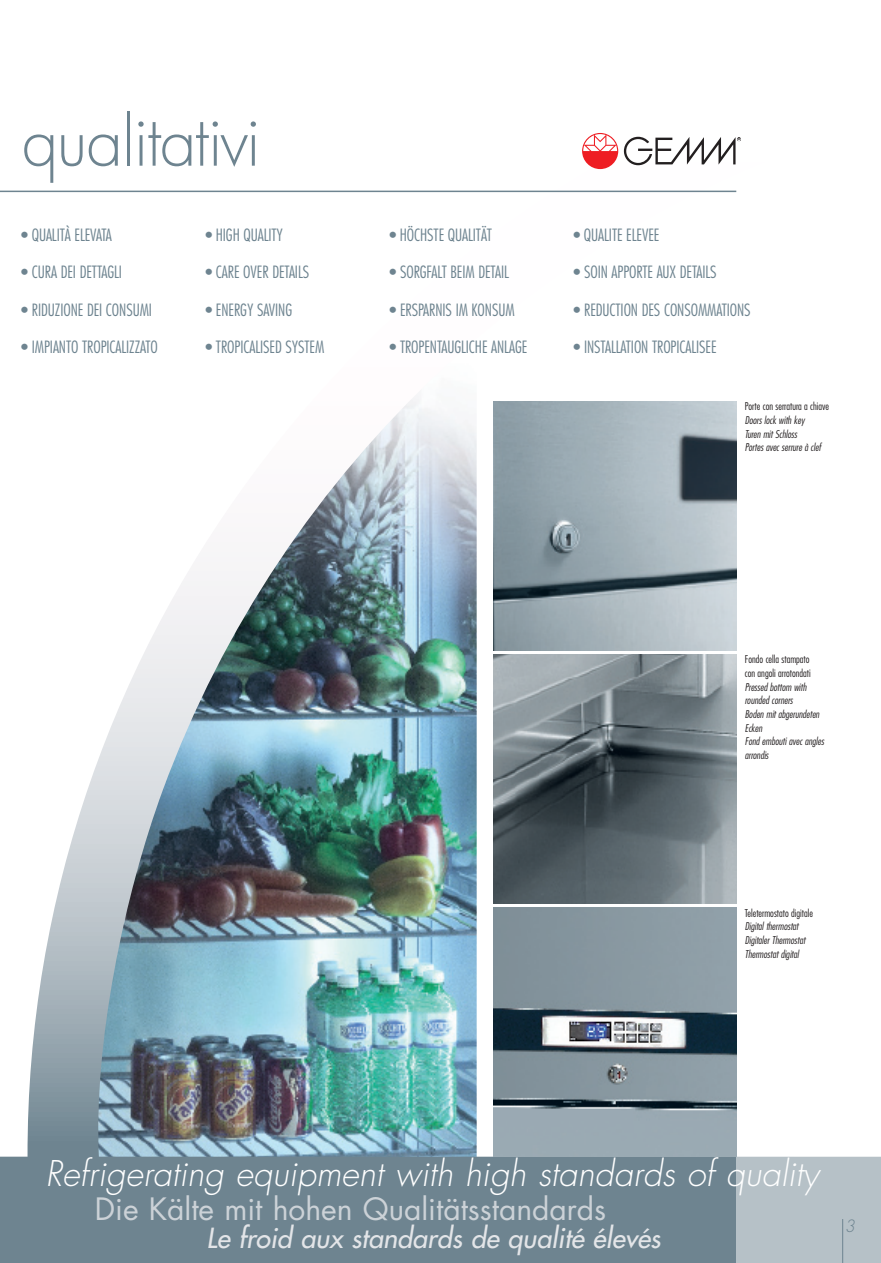
<style>
.page{position:relative;width:881px;height:1263px;background:#fff}
.page>*{position:absolute;margin:0;border:0;box-sizing:border-box;transform-origin:0 0}
.Normale{font:300 66px "Futura";letter-spacing:-.025em;color:#6e8490}
.Normale-2{font:italic 300 34.5px "Futura";color:#fff}
.Normale-3{font:30px "Futura";color:#ccd2d7}
.Normale-4{font:italic 27px "Futura";color:#e3e5e8}
.Normale-5{font:300 condensed 16.5px "Futura";letter-spacing:-.005em;color:#6e8490}
.Normale-6{font:italic 300 16.5px "Futura";color:#6e8490}
.Normale-7{font:italic 300 condensed 10.5px "Futura";color:#231f20}
.Normale-8{font:300 condensed 10.5px "Futura";color:#231f20}
</style>
<div class="page">
<img style="left:0;top:137px;width:741px;height:1126px">
<div style="left:736px;top:1154px;width:144px;height:109px;background:#b6c1c7"></div>
<hr style="left:842px;top:1219px;width:1px;height:44px;background:#6e8490">
<hr style="left:0;top:191px;width:736px;height:1px;background:#6e8490">
<img style="left:493px;top:908px;width:243px;height:249px">
<img style="left:493px;top:655px;width:243px;height:249px">
<img style="left:493px;top:402px;width:243px;height:249px">
<svg style="left:582px;top:133px;width:158px;height:36px"></svg>
<p class="Normale" style="left:21px;top:97px;width:241px">qualitativi</p>
<p class="Normale-5" style="left:21px;top:224px;width:92px">• QUALITÀ ELEVATA</p>
<p class="Normale-5" style="left:21px;top:262px;width:102px">• CURA DEI DETTAGLI</p>
<p class="Normale-5" style="left:21px;top:299px;width:132px">• RIDUZIONE DEI CONSUMI</p>
<p class="Normale-5" style="left:21px;top:337px;width:138px">• IMPIANTO TROPICALIZZATO</p>
<p class="Normale-5" style="left:205px;top:224px;width:79px">• HIGH QUALITY</p>
<p class="Normale-5" style="left:205px;top:262px;width:105px">• CARE OVER DETAILS</p>
<p class="Normale-5" style="left:205px;top:299px;width:88px">• ENERGY SAVING</p>
<p class="Normale-5" style="left:205px;top:337px;width:120px">• TROPICALISED SYSTEM</p>
<p class="Normale-5" style="left:389px;top:224px;width:104px">• HÖCHSTE QUALITÄT</p>
<p class="Normale-5" style="left:389px;top:262px;width:121px">• SORGFALT BEIM DETAIL</p>
<p class="Normale-5" style="left:389px;top:299px;width:127px">• ERSPARNIS IM KONSUM</p>
<p class="Normale-5" style="left:389px;top:337px;width:139px">• TROPENTAUGLICHE ANLAGE</p>
<p class="Normale-5" style="left:573px;top:224px;width:87px">• QUALITE ELEVEE</p>
<p class="Normale-5" style="left:573px;top:262px;width:145px">• SOIN APPORTE AUX DETAILS</p>
<p class="Normale-5" style="left:573px;top:299px;width:178px">• REDUCTION DES CONSOMMATIONS</p>
<p class="Normale-5" style="left:573px;top:337px;width:145px">• INSTALLATION TROPICALISEE</p>
<p class="Normale-8" style="left:744px;top:400px;width:86px">Porte con serratura a chiave</p>
<p class="Normale-7" style="left:744px;top:413px;width:61px">Doors lock with key</p>
<p class="Normale-7" style="left:744px;top:427px;width:54px">Turen mit Schloss</p>
<p class="Normale-7" style="left:744px;top:441px;width:77px">Portes avec serrure à clef</p>
<p class="Normale-8" style="left:744px;top:653px;width:66px">Fondo cella stampato</p>
<p class="Normale-8" style="left:744px;top:666px;width:67px">con angoli arrotondati</p>
<p class="Normale-7" style="left:744px;top:680px;width:63px">Pressed bottom with</p>
<p class="Normale-7" style="left:744px;top:694px;width:49px">rounded corners</p>
<p class="Normale-7" style="left:744px;top:707px;width:76px">Boden mit abgerundeten</p>
<p class="Normale-7" style="left:744px;top:721px;width:19px">Ecken</p>
<p class="Normale-7" style="left:744px;top:735px;width:81px">Fond embouti avec angles</p>
<p class="Normale-7" style="left:744px;top:748px;width:25px">arrondis</p>
<p class="Normale-8" style="left:744px;top:906px;width:70px">Teletermostato digitale</p>
<p class="Normale-7" style="left:744px;top:920px;width:55px">Digital thermostat</p>
<p class="Normale-7" style="left:744px;top:933px;width:62px">Digitaler Thermostat</p>
<p class="Normale-7" style="left:744px;top:947px;width:55px">Thermostat digital</p>
<p class="Normale-2" style="left:45px;top:1151px;width:774px">Refrigerating equipment with high standards of quality</p>
<p class="Normale-3" style="left:95px;top:1189px;width:512px">Die Kälte mit hohen Qualitätsstandards</p>
<p class="Normale-4" style="left:206px;top:1220px;width:455px">Le froid aux standards de qualité élevés</p>
<p class="Normale-6" style="left:844px;top:1215px;width:12px">3</p>
</div>
